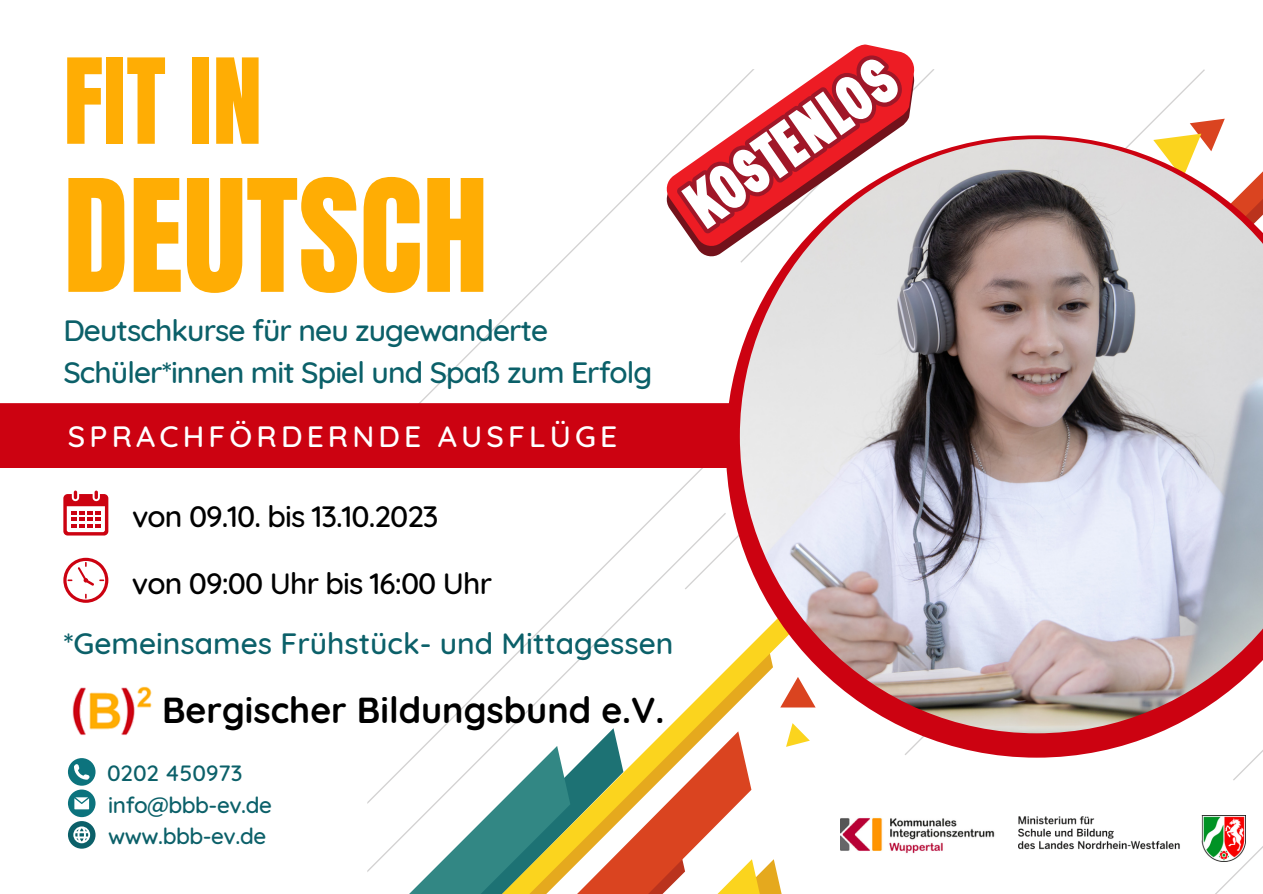
<style>
.page{position:relative;width:1263px;height:894px;background:#fff}
.page>*{position:absolute;margin:0;border:0;box-sizing:border-box;transform-origin:0 0}
.t1{font:132.45px "Anton";color:#ffad04}
.t2{font:100.5px "Anton";color:#ffad04}
.t3{font:700 36px "Quicksand";color:#000}
.t4{font:500 30px "Quicksand";letter-spacing:-.03em;color:#0b6069}
.t5{font:500 30px "Quicksand";letter-spacing:-.03em;color:#000}
.t6{font:500 30px "Quicksand";color:#0b6069}
.t7{font:500 30px "Quicksand";letter-spacing:.14em;color:#fff}
.t8{font:500 22.5px "Quicksand";letter-spacing:-.02em;color:#0b6069}
.t9{font:500 22.5px "Quicksand";color:#0b6069}
</style>
<div class="page">
<svg style="left:447px;top:512px;width:279px;height:211px"></svg>
<svg style="left:419px;top:157px;width:246px;height:246px"></svg>
<svg style="left:1216px;top:837px;width:47px;height:56px"></svg>
<svg style="left:368px;top:723px;width:414px;height:170px"></svg>
<div style="left:0;top:403px;width:726px;height:65px;background:#cc0211"></div>
<svg style="left:726px;top:135px;width:537px;height:622px"></svg>
<img style="left:740px;top:139px;width:523px;height:594px">
<svg style="left:68px;top:758px;width:28px;height:90px"></svg>
<img style="left:840px;top:817px;width:155px;height:37px">
<img style="left:1018px;top:815px;width:227px;height:46px">
<img style="left:72px;top:686px;width:80px;height:49px">
<svg style="left:665px;top:44px;width:242px;height:175px"></svg>
<svg style="left:677px;top:55px;width:257px;height:208px"></svg>
<svg style="left:63px;top:490px;width:45px;height:45px"></svg>
<svg style="left:63px;top:557px;width:45px;height:45px"></svg>
<p class="t2" style="left:63px;top:29px;width:201px">FIT IN</p>
<p class="t1" style="left:63px;top:141px;width:426px">DEUTSCH</p>
<p class="t4" style="left:63px;top:311px;width:486px">Deutschkurse für neu zugewanderte</p>
<p class="t4" style="left:63px;top:353px;width:590px">Schüler*innen mit Spiel und Spaß zum Erfolg</p>
<p class="t7" style="left:68px;top:416px;width:551px">SPRACHFÖRDERNDE AUSFLÜGE</p>
<p class="t5" style="left:132px;top:496px;width:308px">von 09.10. bis 13.10.2023</p>
<p class="t5" style="left:132px;top:563px;width:362px">von 09:00 Uhr bis 16:00 Uhr</p>
<p class="t6" style="left:63px;top:623px;width:612px">*Gemeinsames Frühstück- und Mittagessen</p>
<p class="t3" style="left:162px;top:686px;width:504px">Bergischer Bildungsbund e.V.</p>
<p class="t9" style="left:107px;top:758px;width:137px">0202 450973</p>
<p class="t8" style="left:108px;top:790px;width:165px">info@bbb-ev.de</p>
<p class="t8" style="left:108px;top:821px;width:159px">www.bbb-ev.de</p>
</div>
